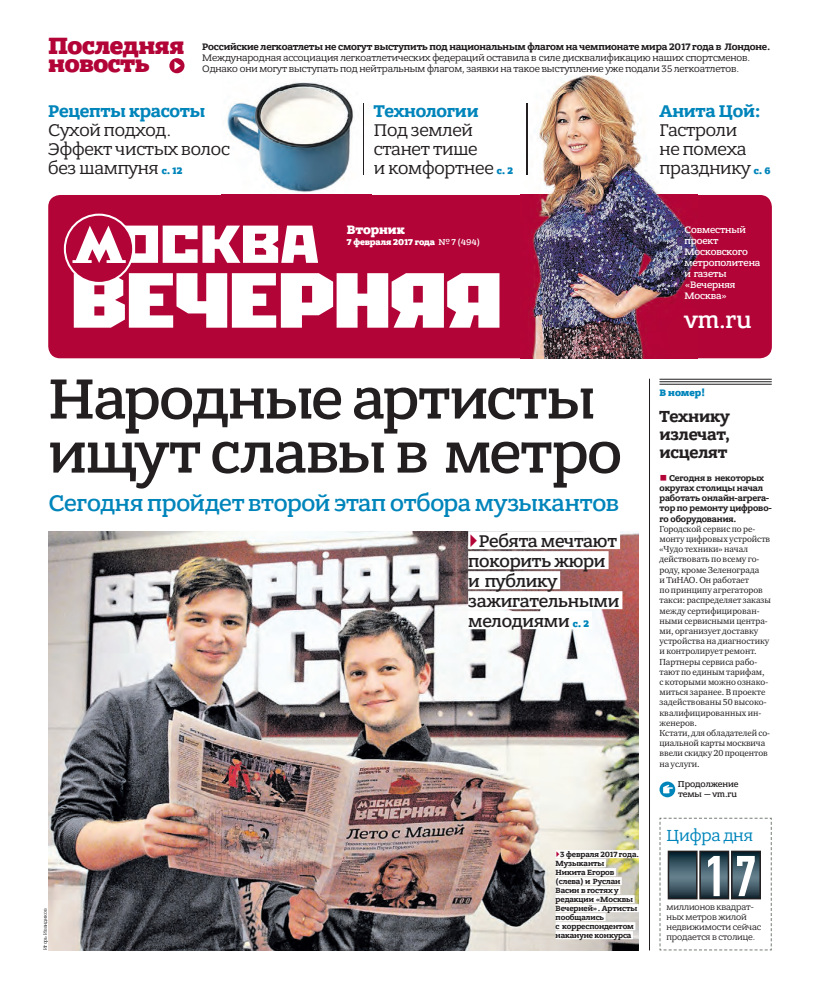
<style>
.page{position:relative;width:820px;height:993px;background:#fff}
.page>*{position:absolute;margin:0;border:0;box-sizing:border-box;transform-origin:0 0}
.t1{font:500 60px/54px "Bandera Pro";letter-spacing:-.02em;color:#231f20}
.t2{font:500 57.7px "PF Din Text Comp Pro";color:#fff}
.t3{font:800 25px/18px "Bandera Pro";letter-spacing:-.02em;color:#b30437}
.t4{font:500 24.7px "Bandera Pro";color:#fff}
.t5{font:500 24px "Bandera Pro";letter-spacing:-.01em;color:#0085bb}
.t6{font:18px/19px "Bandera Pro";letter-spacing:-.01em;color:#231f20}
.t7{font:500 18px/20px "Bandera Pro";letter-spacing:-.01em;color:#231f20}
.t8{font:700 18px "Bandera Pro";letter-spacing:-.01em;color:#0085bb}
.t9{font:700 17px/18px "Bandera Pro";letter-spacing:-.01em;color:#231f20;text-align:justify}
.t10{font:17px "Bandera Pro";letter-spacing:-.01em;color:#0085bb}
.t11{font:800 13px "Bandera Pro";letter-spacing:-.01em;color:#fff}
.t12{font:10px/11px "Bandera Pro";letter-spacing:-.01em;color:#231f20}
.t13{font:700 10px "Bandera Pro";letter-spacing:-.015em;color:#231f20}
.t14{font:500 10px/11px "Bandera Pro";letter-spacing:-.01em;color:#fff}
.t15{font:800 10px "Bandera Pro";letter-spacing:-.005em;color:#0085bb}
.t16{font:9px/10.2px "Charter ITC";letter-spacing:-.005em;color:#231f20}
.t17{font:700 9px/10.2px "Bandera Pro";letter-spacing:-.01em;color:#231f20}
.t18{font:9px/10.2px "Bandera Pro";letter-spacing:-.01em;color:#231f20}
.t19{font:800 9px "Bandera Pro";letter-spacing:-.01em;color:#fff}
.t20{font:500 9px/10.2px "Bandera Pro";letter-spacing:-.01em;color:#231f20}
.t21{font:700 8px/9px "Bandera Pro";letter-spacing:-.01em;color:#231f20}
.t22{font:5px "Bandera Pro";letter-spacing:-.005em;color:#231f20}
.s1{font-weight:800;font-size:10px;color:#0085bb}
.s2{font-weight:500}
.s3{font-family:"PF Din Text Cond Pro X Black";font-weight:400;color:#b30437}
.s4{font-weight:700;color:#0086bb}
.s5{font-weight:700;color:#0085bb}
</style>
<div class="page">
<div style="left:48px;top:195px;width:723px;height:163px;background:#b30437;border-radius:12px"></div>
<img style="left:48px;top:531px;width:590px;height:419px">
<div style="left:468px;top:531px;width:152px;height:18px;background:#fff"></div>
<div style="left:468px;top:551px;width:140px;height:18px;background:#fff"></div>
<div style="left:468px;top:571px;width:92px;height:18px;background:#fff"></div>
<div style="left:468px;top:591px;width:154px;height:18px;background:#fff"></div>
<div style="left:468px;top:611px;width:124px;height:18px;background:#fff"></div>
<hr style="left:659px;top:378px;width:112px;height:1px;background:#231f20">
<hr style="left:659px;top:381px;width:112px;height:1px;background:#231f20">
<hr style="left:659px;top:383px;width:112px;height:1px;background:#231f20">
<svg style="left:74px;top:273px;width:425px;height:54px"></svg>
<div style="left:65px;top:214px;width:68px;height:69px;background:#b30437;border-radius:50%"></div>
<div style="left:64px;top:213px;width:70px;height:71px;border:2px solid #fff;border-radius:50%"></div>
<svg style="left:72px;top:225px;width:246px;height:38px"></svg>
<div style="left:169px;top:58px;width:15px;height:15px;background:#b30437;border-radius:50%"></div>
<svg style="left:174px;top:61px;width:7px;height:9px"></svg>
<svg style="left:659px;top:781px;width:16px;height:16px"></svg>
<svg style="left:662px;top:784px;width:11px;height:9px"></svg>
<div style="left:555px;top:849px;width:83px;height:8px;background:#fff"></div>
<div style="left:555px;top:858px;width:50px;height:8px;background:#fff"></div>
<div style="left:555px;top:867px;width:60px;height:8px;background:#fff"></div>
<div style="left:555px;top:876px;width:66px;height:8px;background:#fff"></div>
<div style="left:555px;top:885px;width:65px;height:8px;background:#fff"></div>
<div style="left:555px;top:894px;width:79px;height:8px;background:#fff"></div>
<div style="left:555px;top:903px;width:83px;height:8px;background:#fff"></div>
<div style="left:555px;top:912px;width:50px;height:8px;background:#fff"></div>
<div style="left:555px;top:921px;width:80px;height:8px;background:#fff"></div>
<div style="left:555px;top:930px;width:77px;height:8px;background:#fff"></div>
<svg style="left:659px;top:817px;width:113px;height:133px"></svg>
<img style="left:221px;top:82px;width:150px;height:113px">
<img style="left:221px;top:141px;width:9px;height:18px">
<img style="left:363px;top:103px;width:1px;height:71px">
<img style="left:520px;top:75px;width:177px;height:283px">
<img style="left:659px;top:104px;width:38px;height:15px">
<img style="left:660px;top:124px;width:37px;height:16px">
<img style="left:660px;top:145px;width:37px;height:10px">
<img style="left:660px;top:164px;width:37px;height:14px">
<img style="left:526px;top:103px;width:1px;height:71px">
<hr style="left:649px;top:378px;width:1px;height:572px;background:#231f20">
<h3 class="t3" style="left:48px;top:39px;width:138px">Последняя новость</h3>
<p class="t13" style="left:202px;top:42px;width:569px">Российские легкоатлеты не смогут выступить под национальным флагом на чемпионате мира 2017 года в Лондоне.</p>
<p class="t12" style="left:202px;top:53px;width:549px">Международная ассоциация легкоатлетических федераций оставила в силе дисквалификацию наших спортсменов.<br>Однако они могут выступать под нейтральным флагом, заявки на такое выступление уже подали 35 легкоатлетов.</p>
<h3 class="t8" style="left:48px;top:102px;width:158px">Рецепты красоты</h3>
<h3 class="t6" style="left:48px;top:121px;width:183px">Сухой подход.<br>Эффект чистых волос без шампуня <span class="s1">с. 12</span></h3>
<h3 class="t8" style="left:373px;top:102px;width:106px">Технологии</h3>
<h3 class="t6" style="left:373px;top:121px;width:140px">Под землей станет тише<br>и комфортнее <span class="s1">с. 2</span></h3>
<h3 class="t11" style="left:347px;top:224px;width:59px">Вторник</h3>
<p class="t19" style="left:347px;top:238px;width:135px">7 февраля 2017 года <span class="s2">№ 7 (494)</span></p>
<h1 class="t1" style="left:48px;top:375px;width:575px">Народные артисты ищут славы в метро</h1>
<h3 class="t5" style="left:49px;top:492px;width:571px">Сегодня пройдет второй этап отбора музыкантов</h3>
<p class="t22" style="left:43px;top:950px;width:44px;rotate:-90deg">Игорь Ивандиков</p>
<h3 class="t7" style="left:468px;top:531px;width:153px"><span class="s3">▶</span>Ребята мечтают покорить жюри и публику зажигательными мелодиями <span class="s1">с. 2</span></h3>
<p class="t21" style="left:555px;top:850px;width:85px"><span class="s3">▶</span>3 февраля 2017 года.<br>Музыканты<br>Никита Егоров (слева) и Руслан<br>Васин в гостях у редакции «Москвы<br>Вечерней». Артисты пообщались<br>с корреспондентом накануне конкурса</p>
<h3 class="t6" style="left:659px;top:102px;width:112px"><span class="s4">Анит</span><span class="s5">а Цой:<br></span>Гастроли<br>не помеха празднику <span class="s1">с. 6</span></h3>
<p class="t14" style="left:684px;top:225px;width:77px">Совместный проект<br>Московского метрополитена и газеты «Вечерняя<br>Москва»</p>
<h3 class="t4" style="left:684px;top:308px;width:69px">vm.ru</h3>
<p class="t15" style="left:659px;top:388px;width:47px">В номер!</p>
<h3 class="t9" style="left:659px;top:408px;width:72px">Технику излечат, исцелят</h3>
<p class="t17" style="left:659px;top:473px;width:114px"><span class="s3">■</span> Сегодня в некоторых округах столицы начал работать онлайн-агрега&shy;тор по ремонту цифрово&shy;го оборудования.</p>
<p class="t16" style="left:659px;top:524px;width:113px">Городской сервис по ре&shy;монту цифровых устройств «Чудо техники» начал действовать по всему го&shy;роду, кроме Зеленограда<br>и ТиНАО. Он работает<br>по принципу агрегаторов такси: распределяет заказы между сертифицирован&shy;ными сервисными центра&shy;ми, организует доставку устройства на диагностику и контролирует ремонт.<br>Партнеры сервиса рабо&shy;тают по единым тарифам, с которыми можно ознако&shy;миться заранее. В проекте задействованы 50 высоко&shy;квалифицированных ин&shy;женеров.<br>Кстати, для обладателей со&shy;циальной карты москвича ввели скидку 20 процентов на услуги.</p>
<p class="t20" style="left:677px;top:779px;width:62px">Продолжение темы — vm.ru</p>
<h3 class="t10" style="left:666px;top:827px;width:88px">Цифра дня</h3>
<h2 class="t2" style="left:701px;top:842px;width:57px">17</h2>
<p class="t18" style="left:666px;top:901px;width:96px">миллионов квадрат&shy;ных метров жилой недвижимости сейчас продается в столице.</p>
</div>
